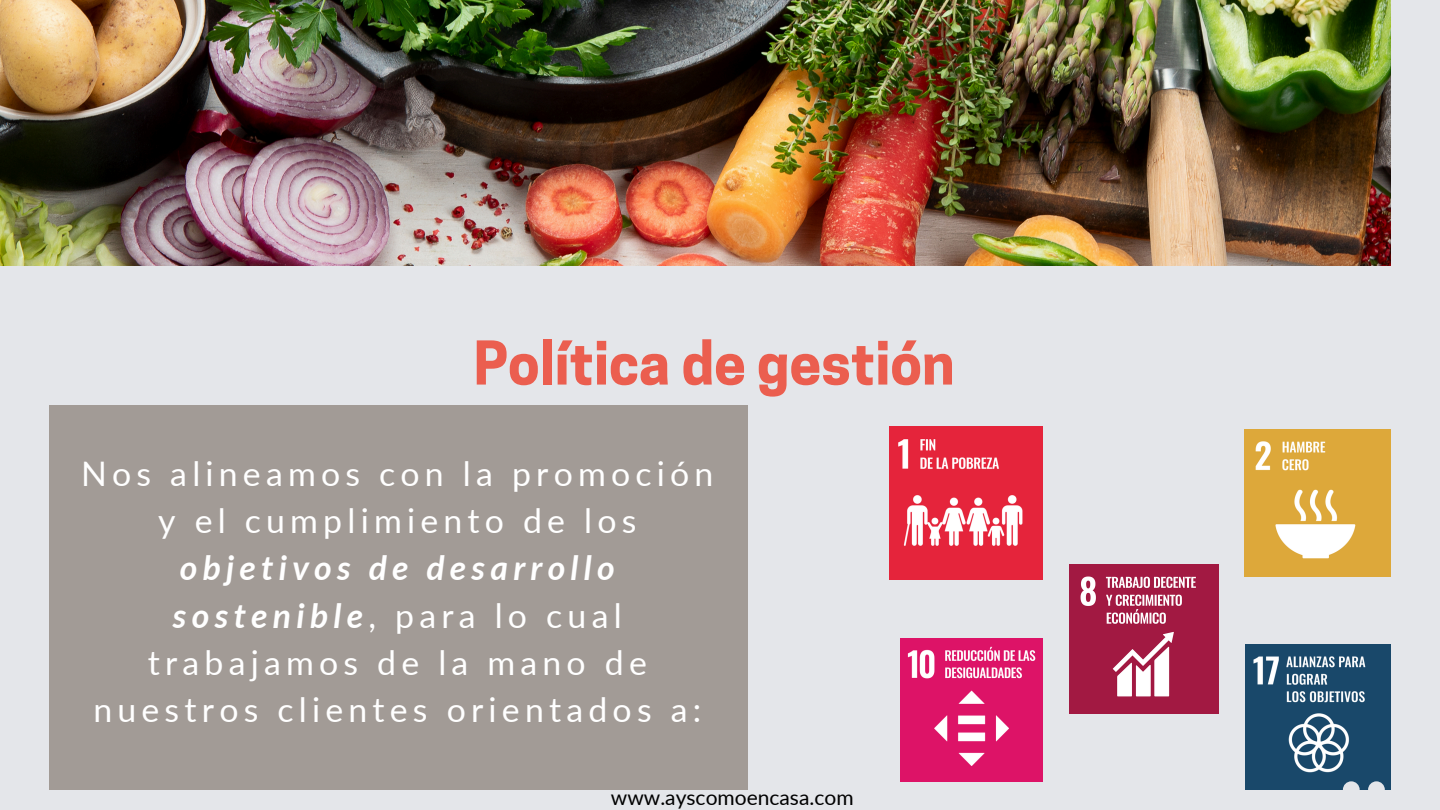
<style>
.page{position:relative;width:1440px;height:810px;background:#e4e6ea}
.page>*{position:absolute;margin:0;border:0;box-sizing:border-box;transform-origin:0 0}
.t1{font:700 56.6px "Cooper Hewitt";color:#eb5e4f}
.t2{font:33.8px/47.2px "Lato";letter-spacing:.155em;color:#fff;text-align:center}
.t3{font:21px "Lato";color:#000}
.s1{font-weight:700;font-style:italic}
</style>
<div class="page">
<div style="left:49px;top:405px;width:699px;height:385px;background:#a29b96"></div>
<img style="left:890px;top:426px;width:153px;height:153px">
<img style="left:1245px;top:430px;width:146px;height:146px">
<img style="left:1069px;top:564px;width:149px;height:149px">
<img style="left:900px;top:639px;width:143px;height:142px">
<img style="left:1245px;top:644px;width:146px;height:146px">
<img style="left:0;top:0;width:1390px;height:266px">
<svg style="left:1343px;top:781px;width:48px;height:9px"></svg>
<p class="t1" style="left:474px;top:342px;width:483px">Política de gestión</p>
<p class="t2" style="left:81px;top:449px;width:634px">Nos alineamos con la promoción y el cumplimiento de los <span class="s1">objetivos de desarrollo sostenible</span>, para lo cual trabajamos de la mano de nuestros clientes orientados a:</p>
<p class="t3" style="left:611px;top:785px;width:244px">www.ayscomoencasa.com</p>
</div>
